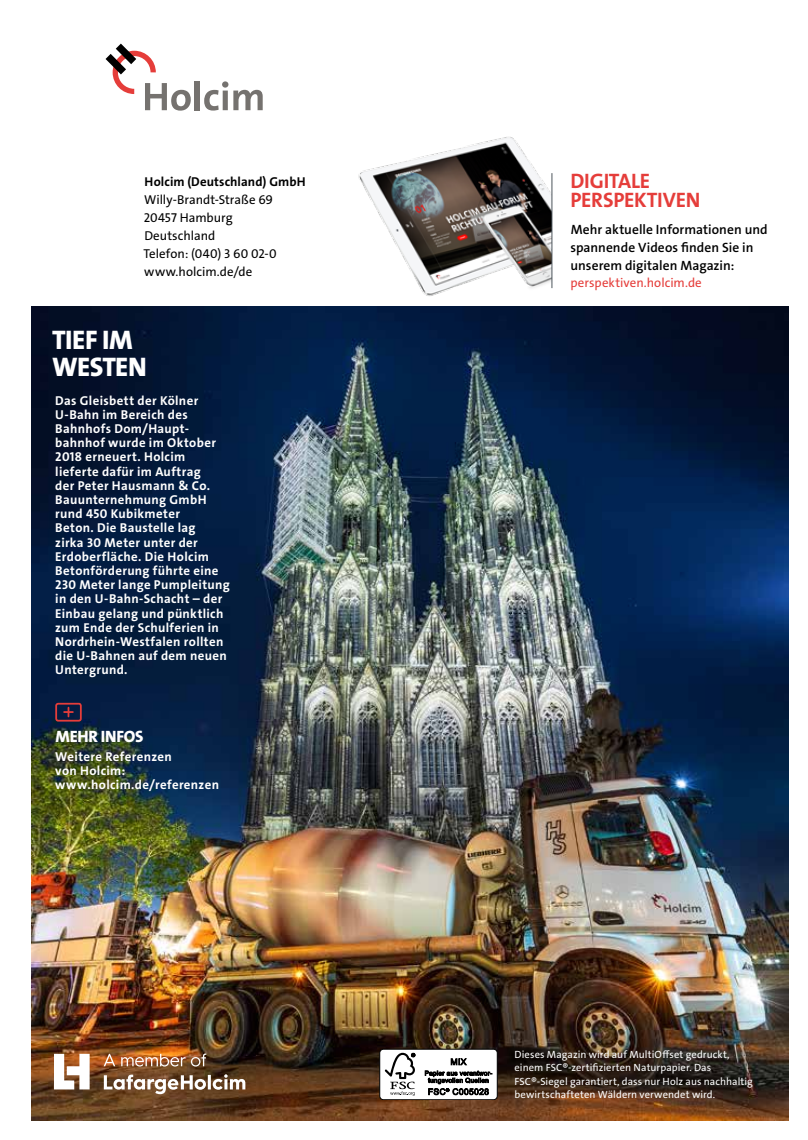
<style>
.page{position:relative;width:808px;height:1140px;background:#fff}
.page>*{position:absolute;margin:0;border:0;box-sizing:border-box;transform-origin:0 0}
.t1{font:27px/27px "The Sans LP8 Ex Bld";letter-spacing:-.02em;color:#fff}
.t2{font:21px/18.9px "The Sans LP7 Bld";letter-spacing:-.01em;color:#e53d3a}
.t3{font:16.5px "The Sans LP8 Ex Bld";letter-spacing:-.01em;color:#fff}
.t4{font:13.5px/18px "The Sans LP6 Se Bld";letter-spacing:.005em;color:#000}
.t5{font:12.9px/14.2px "The Sans LP7 Bld";letter-spacing:.025em;color:#fff}
.t6{font:12.9px/18px "The Sans LP5 Plain";letter-spacing:.005em;color:#000}
.t7{font:12.9px "The Sans LP7 Bld";letter-spacing:.005em;color:#000}
.t8{font:12.9px "The Sans LP5 Plain";letter-spacing:.005em;color:#e53d3a}
.t9{font:10.5px/13.5px "The Sans LP5 Plain";letter-spacing:.01em;color:#fff}
</style>
<div class="page">
<img style="left:32px;top:306px;width:757px;height:814px">
<img style="left:323px;top:137px;width:229px;height:200px">
<hr style="left:551px;top:173px;width:1px;height:115px;background:#4d555c">
<div style="left:380px;top:1049px;width:117px;height:50px;background:#fff;border-radius:4px"></div>
<div style="left:379px;top:1049px;width:119px;height:51px;border:1px solid #000;border-radius:4px"></div>
<svg style="left:385px;top:1052px;width:30px;height:43px"></svg>
<svg style="left:425px;top:1058px;width:67px;height:37px"></svg>
<div style="left:55px;top:703px;width:27px;height:18px;border:2px solid #e53d3a;border-radius:2px"></div>
<svg style="left:64px;top:707px;width:9px;height:9px"></svg>
<svg style="left:54px;top:1053px;width:36px;height:36px"></svg>
<svg style="left:104px;top:1074px;width:141px;height:20px"></svg>
<svg style="left:104px;top:1053px;width:102px;height:13px"></svg>
<div style="left:195px;top:81px;width:5px;height:29px;background:#75726f"></div>
<svg style="left:204px;top:81px;width:59px;height:30px"></svg>
<svg style="left:106px;top:44px;width:85px;height:67px"></svg>
<p class="t7" style="left:145px;top:174px;width:162px">Holcim (Deutschland) GmbH</p>
<p class="t6" style="left:143px;top:191px;width:135px">Willy-Brandt-Straße 69<br>20457 Hamburg<br>Deutschland<br>Telefon: (040) 3 60 02-0 www.holcim.de/de</p>
<h1 class="t1" style="left:52px;top:326px;width:96px">TIEF IM<br>WESTEN</h1>
<p class="t5" style="left:55px;top:393px;width:176px">Das Gleisbett der Kölner<br>U-Bahn im Bereich des<br>Bahnhofs Dom/Haupt&shy;bahnhof wurde im Oktober<br>2018 erneuert. Holcim lieferte dafür im Auftrag<br>der Peter Hausmann &amp; Co.<br>Bauunternehmung GmbH rund 450 Kubikmeter<br>Beton. Die Baustelle lag<br>zirka 30 Meter unter der<br>Erdoberfläche. Die Holcim<br>Betonförderung führte eine<br>230 Meter lange Pumpleitung in den U-Bahn-Schacht – der<br>Einbau gelang und pünktlich zum Ende der Schulferien in<br>Nordrhein-Westfalen rollten die U-Bahnen auf dem neuen<br>Untergrund.</p>
<p class="t3" style="left:55px;top:726px;width:89px">MEHR INFOS</p>
<p class="t5" style="left:55px;top:749px;width:165px">Weitere Referenzen<br>von Holcim: www.holcim.de/referenzen</p>
<h2 class="t2" style="left:570px;top:172px;width:131px">DIGITALE<br>PERSPEKTIVEN</h2>
<p class="t4" style="left:570px;top:221px;width:199px">Mehr aktuelle Informationen und spannende Videos finden Sie in unserem digitalen Magazin:</p>
<p class="t8" style="left:570px;top:274px;width:133px">perspektiven.holcim.de</p>
<p class="t9" style="left:514px;top:1047px;width:240px">Dieses Magazin wird auf MultiOffset gedruckt, einem FSC®-zertifizierten Naturpapier. Das FSC®-Siegel garantiert, dass nur Holz aus nachhaltig bewirtschafteten Wäldern verwendet wird.</p>
</div>
